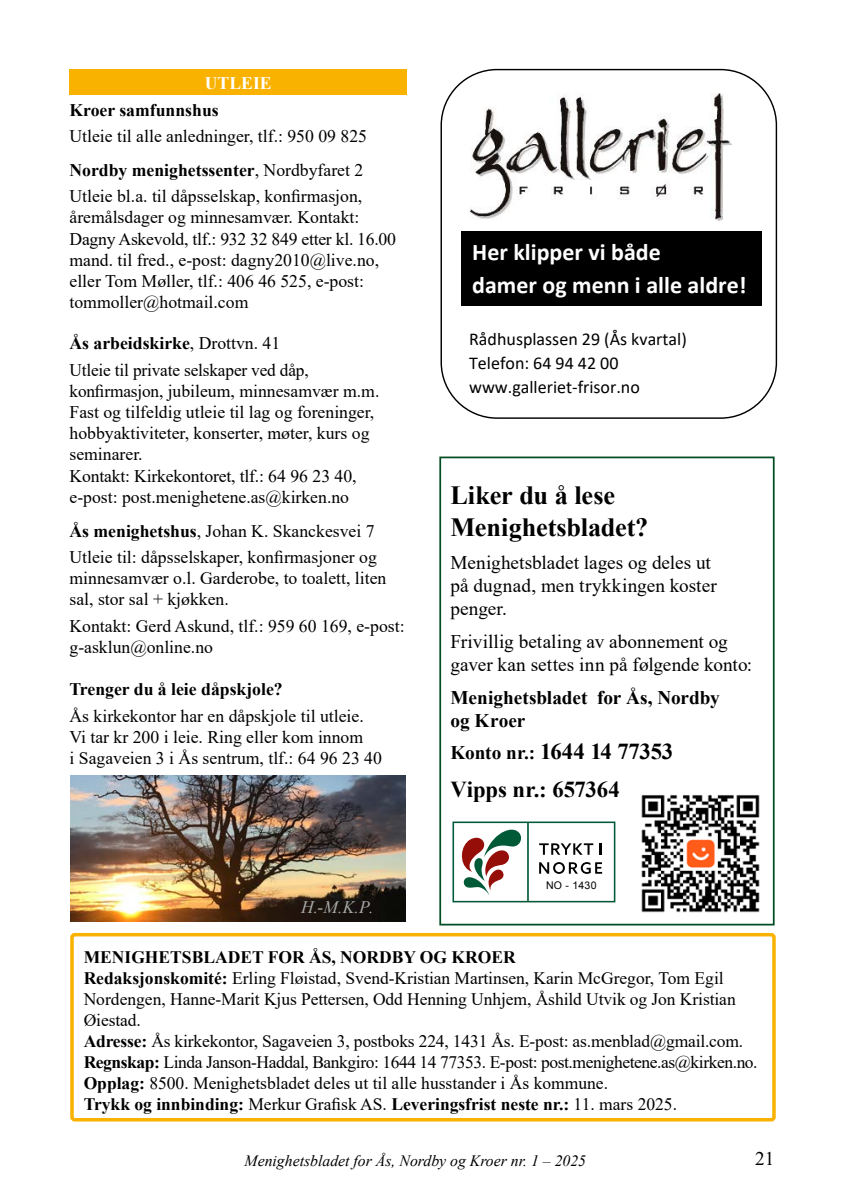
<style>
.page{position:relative;width:844px;height:1191px;background:#fff}
.page>*{position:absolute;margin:0;border:0;box-sizing:border-box;transform-origin:0 0}
.t1{font:700 26.25px/31.5px "Times New Roman";letter-spacing:-.005em;color:#000}
.t2{font:700 23.97px/32.4px "Calibri";color:#fff}
.t3{font:700 22.75px/37.3px "Times New Roman";letter-spacing:-.01em;color:#000}
.t4{font:19.25px/23.1px "Times New Roman";color:#000}
.t5{font:700 19.25px/23.1px "Times New Roman";letter-spacing:-.005em;color:#000}
.t6{font:18.03px/23.8px "Calibri";color:#000}
.t7{font:17.68px/21.2px "Times New Roman";color:#000}
.t8{font:700 17.68px "Times New Roman";color:#000}
.t9{font:700 17.68px "Times New Roman";color:#fff}
.t10{font:17.5px/21px "Times New Roman";letter-spacing:-.005em;color:#000}
.t11{font:italic 17.5px "Times New Roman";color:#aaa}
.t12{font:italic 15.75px "Times New Roman";color:#000}
.t13{font:10.5px "Arial";letter-spacing:.02em;color:#000}
.s1{font-weight:700}
.s2{font-size:19.25px}
</style>
<div class="page">
<div style="left:69px;top:69px;width:338px;height:25px;background:#fab200"></div>
<svg style="left:70px;top:932px;width:706px;height:190px"></svg>
<div style="left:439px;top:456px;width:335px;height:469px;border:2px solid #004c23"></div>
<div style="left:440px;top:69px;width:336px;height:350px;background:#fff;border:1px solid #000;border-radius:56px"></div>
<img style="left:471px;top:94px;width:260px;height:127px">
<div style="left:461px;top:231px;width:299px;height:74px;background:#000"></div>
<svg style="left:452px;top:821px;width:163px;height:81px"></svg>
<img style="left:70px;top:776px;width:335px;height:145px">
<img style="left:641px;top:795px;width:119px;height:118px">
<p class="t9" style="left:205px;top:70px;width:68px">UTLEIE</p>
<p class="t8" style="left:69px;top:97px;width:151px">Kroer samfunnshus</p>
<p class="t7" style="left:69px;top:118px;width:299px;line-height:33.9px">Utleie til alle anledninger, tlf.: 950 09 825<br><span class="s1">Nordby menighetssenter</span>, Nordbyfaret 2</p>
<p class="t7" style="left:69px;top:185px;width:328px">Utleie bl.a. til dåpsselskap, konfirmasjon, åremålsdager og minnesamvær. Kontakt:<br>Dagny Askevold, tlf.: 932 32 849 etter kl. 16.00 mand. til fred., e-post: dagny2010@live.no, eller Tom Møller, tlf.: 406 46 525, e-post: tommoller@hotmail.com</p>
<p class="t7" style="left:69px;top:330px;width:241px;line-height:26.2px"><span class="s1">Ås arbeidskirke</span>, Drottvn. 41<br>Utleie til private selskaper ved dåp,</p>
<p class="t7" style="left:69px;top:380px;width:311px">konfirmasjon, jubileum, minnesamvær m.m.<br>Fast og tilfeldig utleie til lag og foreninger, hobbyaktiviteter, konserter, møter, kurs og seminarer.<br>Kontakt: Kirkekontoret, tlf.: 64 96 23 40, e-post: post.menighetene.as@kirken.no</p>
<p class="t7" style="left:69px;top:517px;width:309px;line-height:26.2px"><span class="s1">Ås menighetshus</span>, Johan K. Skanckesvei 7<br>Utleie til: dåpsselskaper, konfirmasjoner og</p>
<p class="t7" style="left:69px;top:567px;width:318px">minnesamvær o.l. Garderobe, to toalett, liten sal, stor sal + kjøkken.</p>
<p class="t7" style="left:69px;top:614px;width:336px">Kontakt: Gerd Askund, tlf.: 959 60 169, e-post: g-asklun@online.no</p>
<p class="t8" style="left:69px;top:676px;width:215px">Trenger du å leie dåpskjole?</p>
<p class="t7" style="left:69px;top:704px;width:314px">Ås kirkekontor har en dåpskjole til utleie.<br>Vi tar kr 200 i leie. Ring eller kom innom<br>i Sagaveien 3 i Ås sentrum, tlf.: 64 96 23 40</p>
<p class="t11" style="left:301px;top:895px;width:74px">H.-M.K.P.</p>
<h2 class="t2" style="left:472px;top:236px;width:276px">Her klipper vi både<br>damer og menn i alle aldre!</h2>
<p class="t6" style="left:469px;top:327px;width:219px">Rådhusplassen 29 (Ås kvartal)<br>Telefon: 64 94 42 00 www.galleriet-frisor.no</p>
<h1 class="t1" style="left:450px;top:479px;width:199px">Liker du å lese<br>Menighetsbladet?</h1>
<p class="t4" style="left:450px;top:550px;width:268px">Menighetsbladet lages og deles ut på dugnad, men trykkingen koster penger.</p>
<p class="t4" style="left:450px;top:629px;width:303px">Frivillig betaling av abonnement og gaver kan settes inn på følgende konto:</p>
<p class="t5" style="left:450px;top:685px;width:270px">Menighetsbladet for Ås, Nordby og Kroer</p>
<p class="t3" style="left:450px;top:732px;width:224px"><span class="s2">Konto nr.:</span> 1644 14 77353<br>Vipps nr.: 657364</p>
<p class="t13" style="left:546px;top:878px;width:52px">NO - 1430</p>
<p class="t10" style="left:84px;top:946px;width:675px"><span class="s1">MENIGHETSBLADET FOR ÅS, NORDBY OG KROER<br>Redaksjonskomité:</span> Erling Fløistad, Svend-Kristian Martinsen, Karin McGregor, Tom Egil Nordengen, Hanne-Marit Kjus Pettersen, Odd Henning Unhjem, Åshild Utvik og Jon Kristian Øiestad.<br><span class="s1">Adresse:</span> Ås kirkekontor, Sagaveien 3, postboks 224, 1431 Ås. E-post: as.menblad@gmail.com.<br><span class="s1">Regnskap:</span> Linda Janson-Haddal, Bankgiro: 1644 14 77353. E-post: post.menighetene.as@kirken.no.<br><span class="s1">Opplag:</span> 8500. Menighetsbladet deles ut til alle husstander i Ås kommune.<br><span class="s1">Trykk og innbinding:</span> Merkur Grafisk AS. <span class="s1">Leveringsfrist neste nr.:</span> 11. mars 2025.</p>
<p class="t12" style="left:244px;top:1149px;width:343px">Menighetsbladet for Ås, Nordby og Kroer nr. 1 – 2025</p>
<p class="t4" style="left:755px;top:1146px;width:21px">21</p>
</div>
